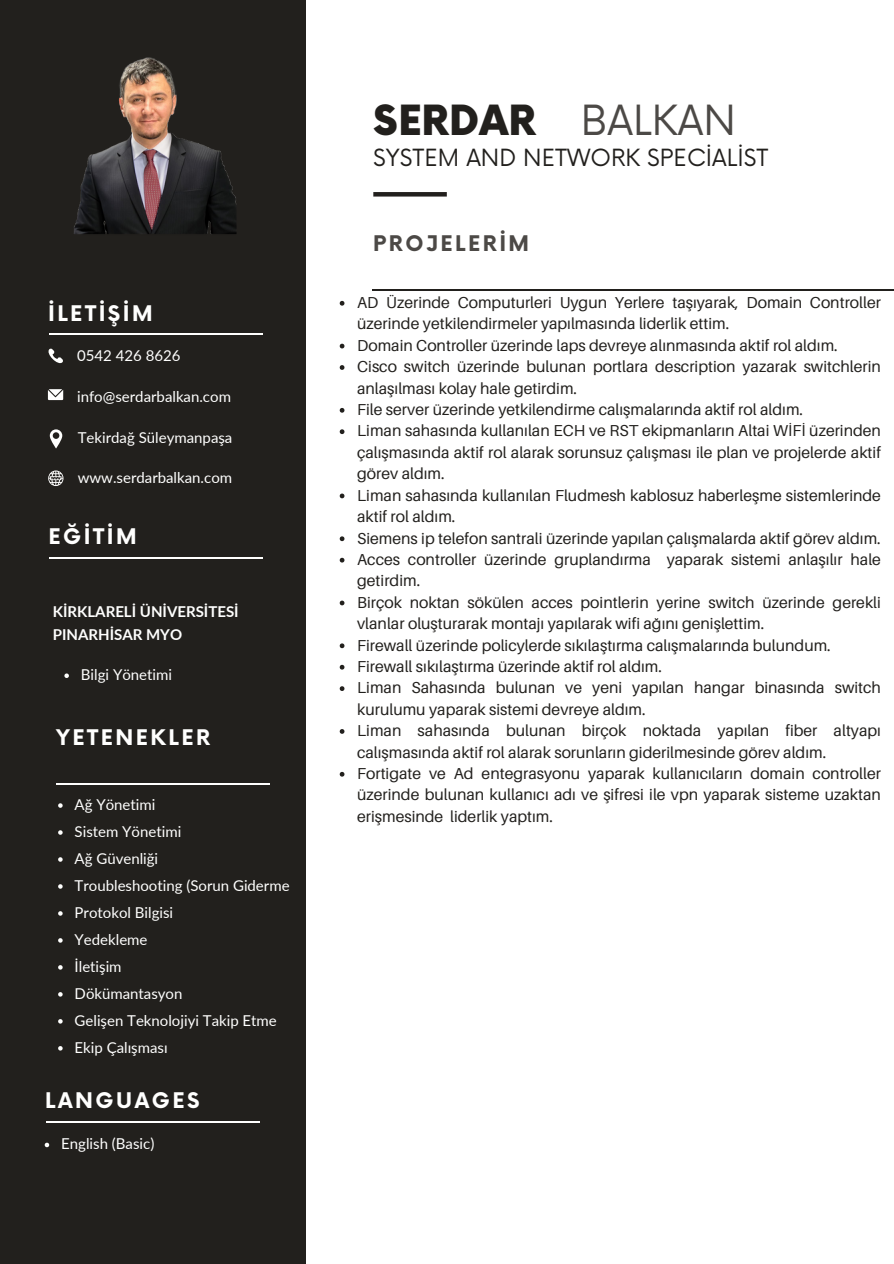
<style>
.page{position:relative;width:894px;height:1264px;background:#fff}
.page>*{position:absolute;margin:0;border:0;box-sizing:border-box;transform-origin:0 0}
.t1{font:900 40.5px "Now";color:#22201d}
.t2{font:40.5px "Now";color:#4c4946}
.t3{font:23.1px "Now";color:#22201d}
.t4{font:700 21px "Now";letter-spacing:.12em;color:#fffffe}
.t5{font:700 21px "Now";letter-spacing:.12em;color:#4c4946}
.t6{font:15.9px/21.5px "Aileron";color:#22201d}
.t7{font:15px "Lato";color:#fffffe}
.t8{font:700 15px/22.5px "Lato";color:#fffffe}
</style>
<div class="page">
<div style="left:0;top:0;width:305px;height:1263px;background:#22201d"></div>
<hr style="left:373px;top:192px;width:73px;height:4px;background:#22201d">
<svg style="left:48px;top:348px;width:15px;height:16px"></svg>
<svg style="left:48px;top:389px;width:15px;height:11px"></svg>
<svg style="left:50px;top:429px;width:12px;height:19px"></svg>
<hr style="left:49px;top:333px;width:214px;height:1px;background:#fffffe">
<svg style="left:48px;top:470px;width:15px;height:16px"></svg>
<hr style="left:49px;top:557px;width:214px;height:1px;background:#fffffe">
<hr style="left:56px;top:783px;width:214px;height:1px;background:#fffffe">
<hr style="left:46px;top:1121px;width:213px;height:1px;background:#fffffe">
<hr style="left:372px;top:289px;width:521px;height:1px;background:#22201d">
<svg style="left:58px;top:803px;width:5px;height:4px"></svg>
<svg style="left:58px;top:830px;width:5px;height:4px"></svg>
<svg style="left:58px;top:857px;width:5px;height:4px"></svg>
<svg style="left:58px;top:884px;width:5px;height:4px"></svg>
<svg style="left:58px;top:911px;width:5px;height:4px"></svg>
<svg style="left:58px;top:938px;width:5px;height:4px"></svg>
<svg style="left:58px;top:965px;width:5px;height:4px"></svg>
<svg style="left:58px;top:992px;width:5px;height:4px"></svg>
<svg style="left:58px;top:1019px;width:5px;height:4px"></svg>
<svg style="left:58px;top:1046px;width:5px;height:4px"></svg>
<svg style="left:64px;top:673px;width:5px;height:5px"></svg>
<svg style="left:45px;top:1142px;width:4px;height:5px"></svg>
<svg style="left:339px;top:301px;width:5px;height:4px"></svg>
<svg style="left:339px;top:344px;width:5px;height:4px"></svg>
<svg style="left:339px;top:365px;width:5px;height:5px"></svg>
<svg style="left:339px;top:408px;width:5px;height:4px"></svg>
<svg style="left:339px;top:429px;width:5px;height:5px"></svg>
<svg style="left:339px;top:493px;width:5px;height:5px"></svg>
<svg style="left:339px;top:536px;width:5px;height:5px"></svg>
<svg style="left:339px;top:558px;width:5px;height:4px"></svg>
<svg style="left:339px;top:600px;width:5px;height:5px"></svg>
<svg style="left:339px;top:643px;width:5px;height:5px"></svg>
<svg style="left:339px;top:665px;width:5px;height:4px"></svg>
<svg style="left:339px;top:686px;width:5px;height:5px"></svg>
<svg style="left:339px;top:729px;width:5px;height:4px"></svg>
<svg style="left:339px;top:772px;width:5px;height:4px"></svg>
<img style="left:74px;top:57px;width:163px;height:177px">
<h3 class="t4" style="left:48px;top:302px;width:106px">İLETİŞİM</h3>
<p class="t7" style="left:77px;top:347px;width:105px">0542 426 8626</p>
<p class="t7" style="left:77px;top:387px;width:155px">info@serdarbalkan.com</p>
<p class="t7" style="left:78px;top:427px;width:156px">Tekirdağ Süleymanpaşa</p>
<p class="t7" style="left:78px;top:468px;width:156px">www.serdarbalkan.com</p>
<h3 class="t4" style="left:48px;top:524px;width:90px">EĞİTİM</h3>
<p class="t8" style="left:53px;top:600px;width:187px">KİRKLARELİ ÜNİVERSİTESİ<br>PINARHİSAR MYO</p>
<p class="t7" style="left:81px;top:665px;width:93px">Bilgi Yönetimi</p>
<p class="t4" style="left:56px;top:726px;width:155px">YETENEKLER</p>
<p class="t7" style="left:75px;top:795px;width:82px">Ağ Yönetimi</p>
<p class="t7" style="left:75px;top:822px;width:108px">Sistem Yönetimi</p>
<p class="t7" style="left:75px;top:849px;width:85px">Ağ Güvenliği</p>
<h3 class="t7" style="left:75px;top:876px;width:216px">Troubleshooting (Sorun Giderme</h3>
<p class="t7" style="left:75px;top:903px;width:100px">Protokol Bilgisi</p>
<p class="t7" style="left:75px;top:930px;width:74px">Yedekleme</p>
<p class="t7" style="left:75px;top:957px;width:48px">İletişim</p>
<p class="t7" style="left:75px;top:984px;width:109px">Dökümantasyon</p>
<p class="t7" style="left:75px;top:1011px;width:204px">Gelişen Teknolojiyi Takip Etme</p>
<p class="t7" style="left:75px;top:1038px;width:94px">Ekip Çalışması</p>
<p class="t4" style="left:45px;top:1088px;width:156px">LANGUAGES</p>
<p class="t7" style="left:61px;top:1134px;width:95px">English (Basic)</p>
<p class="t1" style="left:373px;top:98px;width:164px">SERDAR</p>
<p class="t2" style="left:580px;top:98px;width:156px">BALKAN</p>
<h2 class="t3" style="left:373px;top:145px;width:396px">SYSTEM AND NETWORK SPECİALİST</h2>
<h3 class="t5" style="left:373px;top:232px;width:157px">PROJELERİM</h3>
<p class="t6" style="left:357px;top:291px;width:525px">AD Üzerinde Computurleri Uygun Yerlere taşıyarak, Domain Controller üzerinde yetkilendirmeler yapılmasında liderlik ettim.</p>
<h3 class="t6" style="left:357px;top:334px;width:482px">Domain Controller üzerinde laps devreye alınmasında aktif rol aldım.</h3>
<p class="t6" style="left:357px;top:355px;width:525px">Cisco switch üzerinde bulunan portlara description yazarak switchlerin anlaşılması kolay hale getirdim.</p>
<h1 class="t6" style="left:357px;top:398px;width:447px">File server üzerinde yetkilendirme calışmalarında aktif rol aldım.</h1>
<h2 class="t6" style="left:357px;top:420px;width:525px;text-align:justify">Liman sahasında kullanılan ECH ve RST ekipmanların Altai WİFİ üzerinden çalışmasında aktif rol alarak sorunsuz çalışması ile plan ve projelerde aktif görev aldım.</h2>
<p class="t6" style="left:357px;top:484px;width:525px">Liman sahasında kullanılan Fludmesh kablosuz haberleşme sistemlerinde aktif rol aldım.</p>
<p class="t6" style="left:357px;top:527px;width:525px">Siemens ip telefon santrali üzerinde yapılan çalışmalarda aktif görev aldım.</p>
<p class="t6" style="left:357px;top:548px;width:525px">Acces controller üzerinde gruplandırma yaparak sistemi anlaşılır hale getirdim.</p>
<p class="t6" style="left:357px;top:591px;width:525px">Birçok noktan sökülen acces pointlerin yerine switch üzerinde gerekli vlanlar oluşturarak montajı yapılarak wifi ağını genişlettim.</p>
<p class="t6" style="left:357px;top:634px;width:475px">Firewall üzerinde policylerde sıkılaştırma calışmalarında bulundum.</p>
<p class="t6" style="left:357px;top:655px;width:306px">Firewall sıkılaştırma üzerinde aktif rol aldım.</p>
<p class="t6" style="left:357px;top:676px;width:525px">Liman Sahasında bulunan ve yeni yapılan hangar binasında switch kurulumu yaparak sistemi devreye aldım.</p>
<p class="t6" style="left:357px;top:719px;width:525px">Liman sahasında bulunan birçok noktada yapılan fiber altyapı calışmasında aktif rol alarak sorunların giderilmesinde görev aldım.</p>
<p class="t6" style="left:357px;top:762px;width:525px;text-align:justify">Fortigate ve Ad entegrasyonu yaparak kullanıcıların domain controller üzerinde bulunan kullanıcı adı ve şifresi ile vpn yaparak sisteme uzaktan erişmesinde liderlik yaptım.</p>
</div>
